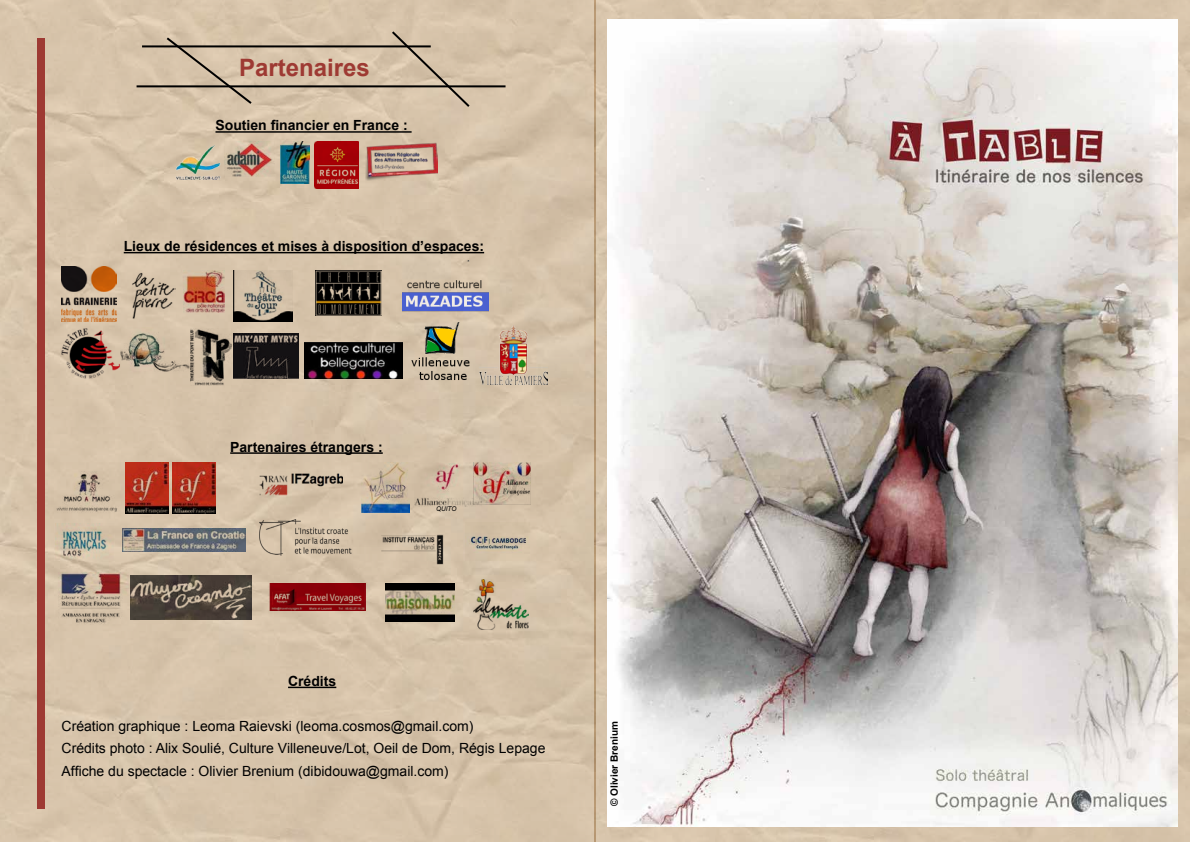
<style>
.page{position:relative;width:1191px;height:842px;background:#fff}
.page>*{position:absolute;margin:0;border:0;box-sizing:border-box;transform-origin:0 0}
.t1{font:700 24px "Arial";color:#9e3a33}
.t2{font:14px/22.5px "Arial";color:#000}
.t3{font:700 14px "Arial";color:#000}
.t4{font:700 10px "Arial";color:#000}
.t5{font:italic 6.5px "Arial";color:#000}
</style>
<div class="page">
<img style="left:1px;top:0;width:1188px;height:842px">
<img style="left:607px;top:20px;width:570px;height:806px">
<img style="left:128px;top:271px;width:48px;height:51px">
<img style="left:233px;top:334px;width:65px;height:45px">
<img style="left:62px;top:267px;width:55px;height:55px">
<img style="left:304px;top:342px;width:99px;height:37px">
<img style="left:120px;top:327px;width:70px;height:46px">
<img style="left:190px;top:328px;width:41px;height:58px">
<hr style="left:215px;top:131px;width:196px;height:2px;background:#000">
<img style="left:125px;top:463px;width:44px;height:51px">
<img style="left:172px;top:463px;width:44px;height:51px">
<img style="left:123px;top:529px;width:123px;height:23px">
<img style="left:259px;top:519px;width:94px;height:37px">
<img style="left:257px;top:472px;width:85px;height:25px">
<img style="left:183px;top:271px;width:41px;height:41px">
<img style="left:270px;top:583px;width:96px;height:27px">
<img style="left:362px;top:463px;width:48px;height:49px">
<img style="left:386px;top:584px;width:69px;height:37px">
<img style="left:51px;top:472px;width:72px;height:41px">
<img style="left:281px;top:141px;width:28px;height:43px">
<img style="left:315px;top:141px;width:43px;height:48px">
<img style="left:224px;top:142px;width:50px;height:34px">
<img style="left:366px;top:142px;width:71px;height:39px">
<img style="left:315px;top:271px;width:67px;height:45px">
<img style="left:61px;top:327px;width:58px;height:52px">
<img style="left:233px;top:271px;width:59px;height:51px">
<hr style="left:230px;top:452px;width:153px;height:2px;background:#000">
<img style="left:55px;top:523px;width:58px;height:38px">
<img style="left:481px;top:463px;width:50px;height:41px">
<img style="left:130px;top:576px;width:121px;height:44px">
<img style="left:59px;top:572px;width:69px;height:53px">
<img style="left:474px;top:579px;width:54px;height:50px">
<img style="left:465px;top:523px;width:65px;height:38px">
<img style="left:380px;top:523px;width:65px;height:49px">
<img style="left:414px;top:463px;width:67px;height:43px">
<hr style="left:124px;top:252px;width:360px;height:1px;background:#000">
<img style="left:409px;top:323px;width:65px;height:65px">
<img style="left:479px;top:326px;width:68px;height:58px">
<img style="left:403px;top:261px;width:85px;height:55px">
<hr style="left:288px;top:687px;width:48px;height:1px;background:#000">
<div style="left:38px;top:38px;width:7px;height:770px;background:#9e3a33"></div>
<svg style="left:164px;top:35px;width:90px;height:71px;background:#cdbba3"></svg>
<hr style="left:142px;top:45px;width:289px;height:2px;background:#000">
<hr style="left:137px;top:85px;width:368px;height:2px;background:#000">
<svg style="left:390px;top:29px;width:82px;height:80px;background:#c7b59e"></svg>
<img style="left:172px;top:136px;width:51px;height:51px">
<h1 class="t1" style="left:239px;top:51px;width:132px">Partenaires</h1>
<p class="t3" style="left:215px;top:116px;width:194px">Soutien financier en France :</p>
<p class="t3" style="left:124px;top:237px;width:362px">Lieux de résidences et mises à disposition d’espaces:</p>
<p class="t3" style="left:230px;top:437px;width:154px">Partenaires étrangers :</p>
<p class="t5" style="left:436px;top:504px;width:22px">QUITO</p>
<p class="t3" style="left:288px;top:672px;width:50px">Crédits</p>
<p class="t2" style="left:62px;top:715px;width:485px">Création graphique : Leoma Raievski (leoma.cosmos@gmail.com)<br>Crédits photo : Alix Soulié, Culture Villeneuve/Lot, Oeil de Dom, Régis Lepage<br>Affiche du spectacle : Olivier Brenium (dibidouwa@gmail.com)</p>
<p class="t4" style="left:608px;top:806px;width:86px;rotate:-90deg">© Olivier Brenium</p>
</div>
